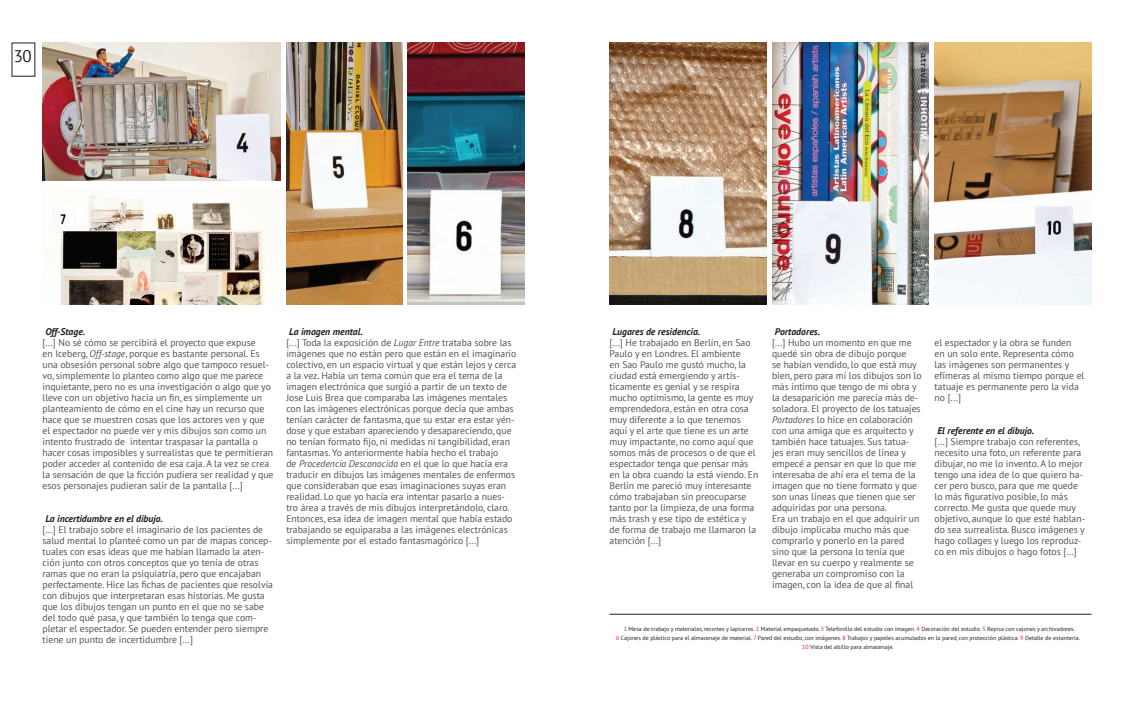
<style>
.page{position:relative;width:1134px;height:709px;background:#fff}
.page>*{position:absolute;margin:0;border:0;box-sizing:border-box;transform-origin:0 0}
.t1{font:16.8px "PT Sans";color:#231f20}
.t2{font:9.7px/11px "PT Sans";color:#515153}
.t3{font:6px/9px "PT Sans";color:#231f20;text-align:center}
.s1{font-weight:700;font-style:italic;color:#231f20}
.s2{font-style:italic}
.s3{color:#ed028c}
</style>
<div class="page">
<img style="left:43px;top:43px;width:238px;height:138px">
<img style="left:408px;top:43px;width:116px;height:262px">
<img style="left:286px;top:43px;width:116px;height:262px">
<img style="left:54px;top:195px;width:211px;height:110px">
<img style="left:609px;top:43px;width:157px;height:262px">
<img style="left:934px;top:43px;width:157px;height:262px">
<img style="left:772px;top:43px;width:157px;height:262px">
<hr style="left:609px;top:614px;width:482px;height:1px;background:#231f20">
<h1 class="t1" style="left:14px;top:45px;width:19px">30</h1>
<p class="t2" style="left:43px;top:326px;width:233px"><span class="s1">Off-Stage.<br></span>[...] No sé cómo se percibirá el proyecto que expuse<br>en Iceberg, <span class="s2">Off-stage</span>, porque es bastante personal. Es una obsesión personal sobre algo que tampoco resuel&shy;vo, simplemente lo planteo como algo que me parece inquietante, pero no es una investigación o algo que yo lleve con un objetivo hacia un fin, es simplemente un planteamiento de cómo en el cine hay un recurso que hace que se muestren cosas que los actores ven y que el espectador no puede ver y mis dibujos son como un intento frustrado de intentar traspasar la pantalla o hacer cosas imposibles y surrealistas que te permitieran poder acceder al contenido de esa caja. A la vez se crea la sensación de que la ficción pudiera ser realidad y que esos personajes pudieran salir de la pantalla [...]</p>
<p class="t2" style="left:43px;top:513px;width:232px"><span class="s1">La incertidumbre en el dibujo.<br></span>[...] El trabajo sobre el imaginario de los pacientes de salud mental lo planteé como un par de mapas concep&shy;tuales con esas ideas que me habían llamado la aten&shy;ción junto con otros conceptos que yo tenía de otras ramas que no eran la psiquiatría, pero que encajaban perfectamente. Hice las fichas de pacientes que resolvía con dibujos que interpretaran esas historias. Me gusta que los dibujos tengan un punto en el que no se sabe del todo qué pasa, y que también lo tenga que com&shy;pletar el espectador. Se pueden entender pero siempre tiene un punto de incertidumbre [...]</p>
<p class="t2" style="left:286px;top:326px;width:232px"><span class="s1">La imagen mental.<br></span>[...] Toda la exposición de <span class="s2">Lugar Entre</span> trataba sobre las imágenes que no están pero que están en el imaginario colectivo, en un espacio virtual y que están lejos y cerca a la vez. Había un tema común que era el tema de la imagen electrónica que surgió a partir de un texto de Jose Luis Brea que comparaba las imágenes mentales con las imágenes electrónicas porque decía que ambas tenían carácter de fantasma, que su estar era estar yén&shy;dose y que estaban apareciendo y desapareciendo, que no tenían formato fijo, ni medidas ni tangibilidad, eran fantasmas. Yo anteriormente había hecho el trabajo<br>de <span class="s2">Procedencia Desconocida</span> en el que lo que hacía era traducir en dibujos las imágenes mentales de enfermos que consideraban que esas imaginaciones suyas eran realidad. Lo que yo hacía era intentar pasarlo a nues&shy;tro área a través de mis dibujos interpretándolo, claro.<br>Entonces, esa idea de imagen mental que había estado trabajando se equiparaba a las imágenes electrónicas simplemente por el estado fantasmagórico [...]</p>
<p class="t2" style="left:609px;top:326px;width:150px"><span class="s1">Lugares de residencia.<br></span>[...] He trabajado en Berlín, en Sao<br>Paulo y en Londres. El ambiente<br>en Sao Paulo me gustó mucho, la ciudad está emergiendo y artís&shy;ticamente es genial y se respira mucho optimismo, la gente es muy emprendedora, están en otra cosa muy diferente a lo que tenemos aquí y el arte que tiene es un arte muy impactante, no como aquí que somos más de procesos o de que el espectador tenga que pensar más en la obra cuando la está viendo. En<br>Berlín me pareció muy interesante cómo trabajaban sin preocuparse tanto por la limpieza, de una forma más trash y ese tipo de estética y de forma de trabajo me llamaron la atención [...]</p>
<p class="t2" style="left:772px;top:326px;width:151px"><span class="s1">Portadores.<br></span>[...] Hubo un momento en que me quedé sin obra de dibujo porque<br>se habían vendido, lo que está muy bien, pero para mí los dibujos son lo más íntimo que tengo de mi obra y la desaparición me parecía más de&shy;soladora. El proyecto de los tatuajes<br><span class="s2">Portadores</span> lo hice en colaboración con una amiga que es arquitecto y también hace tatuajes. Sus tatua&shy;jes eran muy sencillos de línea y empecé a pensar en que lo que me interesaba de ahí era el tema de la imagen que no tiene formato y que son unas líneas que tienen que ser adquiridas por una persona.<br>Era un trabajo en el que adquirir un dibujo implicaba mucho más que comprarlo y ponerlo en la pared sino que la persona lo tenía que llevar en su cuerpo y realmente se generaba un compromiso con la imagen, con la idea de que al final</p>
<p class="t2" style="left:934px;top:337px;width:151px">el espectador y la obra se funden<br>en un solo ente. Representa cómo las imágenes son permanentes y efímeras al mismo tiempo porque el tatuaje es permanente pero la vida no [...]</p>
<p class="t2" style="left:934px;top:425px;width:152px"><span class="s1">El referente en el dibujo.<br></span>[...] Siempre trabajo con referentes, necesito una foto, un referente para dibujar, no me lo invento. A lo mejor tengo una idea de lo que quiero ha&shy;cer pero busco, para que me quede lo más figurativo posible, lo más correcto. Me gusta que quede muy objetivo, aunque lo que esté hablan&shy;do sea surrealista. Busco imágenes y hago collages y luego los reproduz&shy;co en mis dibujos o hago fotos [...]</p>
<p class="t3" style="left:616px;top:624px;width:465px"><span class="s3">1</span> Mesa de trabajo y materiales, recortes y lapiceros. <span class="s3">2</span> Material empaquetado. <span class="s3">3</span> Telefonillo del estudio con imagen. <span class="s3">4</span> Decoración del estudio. <span class="s3">5</span> Repisa con cajones y archivadores.<br><span class="s3">6</span> Cajones de plástico para el almacenaje de material. <span class="s3">7</span> Pared del estudio, con imágenes. <span class="s3">8</span> Trabajos y papeles acumulados en la pared, con protección plástica. <span class="s3">9</span> Detalle de estantería.<br><span class="s3">10</span> Vista del altillo para almacenaje.</p>
</div>
